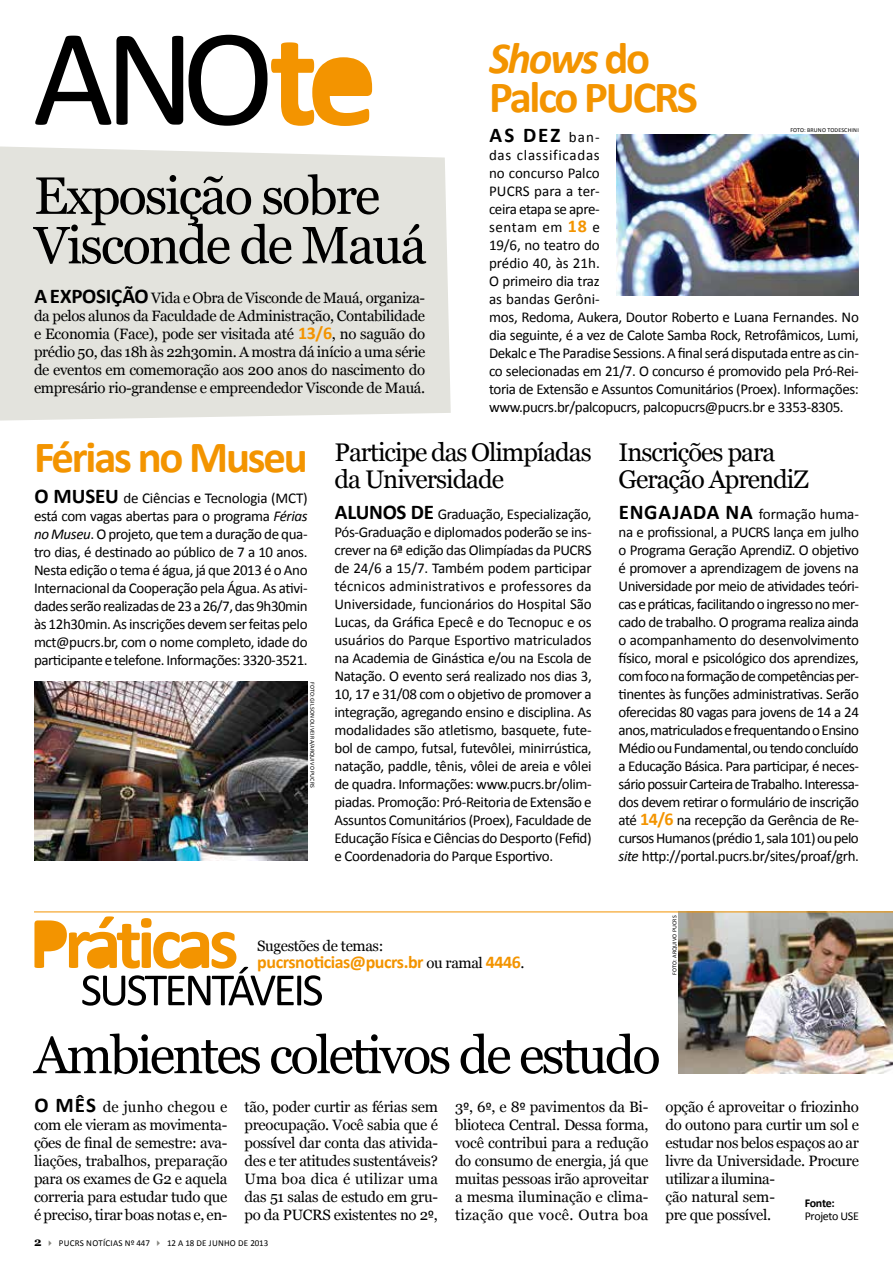
<style>
.page{position:relative;width:893px;height:1263px;background:#fff}
.page>*{position:absolute;margin:0;border:0;box-sizing:border-box;transform-origin:0 0}
.t1{font:52.5px/49.5px "Georgia";letter-spacing:-.04em;color:#000}
.t2{font:700 44.7px/38.4px "Calibri";letter-spacing:-.05em;color:#f39400}
.t3{font:25.5px/27px "Georgia";letter-spacing:-.04em;color:#000}
.t4{font:700 21px "Calibri";color:#000}
.t5{font:700 18px "Calibri";letter-spacing:-.025em;color:#f39400}
.t6{font:15px/18px "Calibri";letter-spacing:-.025em;color:#000;text-align:justify}
.t7{font:15px/18px "Georgia";letter-spacing:-.02em;color:#000;text-align:justify}
.t8{font:12px "Calibri";letter-spacing:-.025em;color:#000}
.t9{font:700 12px "Calibri";color:#000}
.t10{font:9px "Calibri";letter-spacing:.03em;color:#000}
.t11{font:6px "Calibri";letter-spacing:.03em;color:#000}
.s1{font-family:"Calibri";font-weight:700;font-size:21px}
.s2{font-family:"Calibri";font-weight:700;font-size:18px;color:#f39400}
.s3{font-style:italic}
.s4{font-weight:400;font-size:15px}
.s5{font-weight:700;font-size:18px;color:#f39400}
.s6{font-weight:700;font-size:21px}
.s7{font-family:"Georgia";font-weight:400;font-size:15px;color:#000}
.s8{font-family:"Calibri"}
.s9{font-family:"Georgia";font-weight:700;font-size:12px}
.s10{color:#878781}
</style>
<div class="page">
<img style="left:679px;top:912px;width:214px;height:161px">
<div style="left:0;top:146px;width:451px;height:275px;background:#e3e3dd"></div>
<svg style="left:35px;top:35px;width:337px;height:91px"></svg>
<svg style="left:34px;top:916px;width:288px;height:90px"></svg>
<hr style="left:34px;top:911px;width:859px;height:1px;background:#f39400">
<img style="left:617px;top:135px;width:242px;height:161px">
<img style="left:34px;top:682px;width:274px;height:179px">
<h1 class="t1" style="left:34px;top:172px;width:394px">Exposição sobre<br>Visconde de Mauá</h1>
<p class="t7" style="left:34px;top:289px;width:393px"><span class="s1">A exposição</span> Vida e Obra de Visconde de Mauá, organiza&shy;da pelos alunos da Faculdade de Administração, Contabilidade e Economia (Face), pode ser visitada até <span class="s2">13/6</span>, no saguão do prédio 50, das 18h às 22h30min. A mostra dá início a uma série de eventos em comemoração aos 200 anos do nascimento do empresário rio-grandense e empreendedor Visconde de Mauá.</p>
<h2 class="t2" style="left:489px;top:39px;width:210px"><span class="s3">Shows</span> do<br>Palco PUCRS</h2>
<h3 class="t4" style="left:489px;top:122px;width:112px">As dez <span class="s4">ban-</span></h3>
<p class="t6" style="left:489px;top:147px;width:371px;text-align:left">das classificadas<br>no concurso Palco<br>PUCRS para a ter-<br>ceira etapa se apre-<br>sentam em <span class="s5">18</span> e<br>19/6, no teatro do<br>prédio 40, às 21h.<br>O primeiro dia traz<br>as bandas Gerôni-<br>mos, Redoma, Aukera, Doutor Roberto e Luana Fernandes. No dia seguinte, é a vez de Calote Samba Rock, Retrofâmicos, Lumi, Dekalc e The Paradise Sessions. A final será disputada entre as cin&shy;co selecionadas em 21/7. O concurso é promovido pela Pró-Rei&shy;toria de Extensão e Assuntos Comunitários (Proex). I nformações: www.pucrs.br/palcopucrs, palcopucrs@pucrs.br e 3353-8305.</p>
<p class="t11" style="left:790px;top:126px;width:5px">Foto</p>
<p class="t11" style="left:804px;top:126px;width:12px">: Bruno</p>
<p class="t11" style="left:827px;top:126px;width:8px">Tode</p>
<p class="t11" style="left:841px;top:126px;width:14px">schini</p>
<h2 class="t2" style="left:34px;top:438px;width:275px">Férias no Museu</h2>
<p class="t6" style="left:34px;top:489px;width:275px"><span class="s6">O Museu</span> de Ciências e Tecnologia (MCT) está com vagas abertas para o programa <span class="s3">Férias no Museu</span>. O projeto, que tem a duração de qua&shy;tro dias, é destinado ao público de 7 a 10 anos.<br>Nesta edição o tema é água, já que 2013 é o Ano I nternacional da Cooperação pela Água. As ativi&shy;dades serão realizadas de 23 a 26/7, das 9h30min às 12h30min. As inscrições devem ser feitas pelo mct@pucrs.br, com o nome completo, idade do participante e telefone. I nformações: 3320-3521.</p>
<p class="t11" style="left:316px;top:682px;width:108px;rotate:90deg">Foto: Gilson Oliveira/Arqu ivo PUCRS</p>
<h3 class="t3" style="left:334px;top:439px;width:259px">Participe das Olimpíadas da Universidade</h3>
<p class="t6" style="left:334px;top:505px;width:259px"><span class="s6">Alunos de</span> Graduação, Especialização, Pós-Graduação e diplomados poderão se ins&shy;crever na 6ª edição das Olimpíadas da PUCRS de 24/6 a 15/7. Também podem participar técnicos administrativos e professores da Universidade, funcionários do Hospital São Lucas, da Gráfica Epecê e do Tecnopuc e os usuários do Parque Esportivo matriculados na Academia de Ginástica e/ou na Escola de Natação. O evento será realizado nos dias 3, 10, 17 e 31/08 com o objetivo de promover a integração, agregando ensino e disciplina. As modalidades são atletismo, basquete, fute&shy;bol de campo, futsal, futevôlei, minirrústica, natação, paddle, tênis, vôlei de areia e vôlei de quadra. I nformações: www.pucrs.br/olim&shy;piadas. Promoção: Pró-Reitoria de Extensão e Assuntos Comunitários (Proex), Faculdade de Educação Física e Ciências do Desporto (Fefid) e Coordenadoria do Parque Esportivo.</p>
<p class="t7" style="left:257px;top:937px;width:128px">Sugestões de temas:</p>
<p class="t5" style="left:257px;top:950px;width:269px">pucrsnoticias@pucrs.br <span class="s7">ou ramal</span> 4446<span class="s7">.</span></p>
<h3 class="t3" style="left:619px;top:439px;width:192px">Inscrições para<br>Geração AprendiZ</h3>
<h3 class="t4" style="left:619px;top:498px;width:14px">Enga</h3>
<p class="t6" style="left:619px;top:505px;width:242px;text-indent:54px"><span class="s6">jada na</span> formação huma&shy;na e profissional, a PUCRS lança em julho o Programa Geração AprendiZ. O objetivo é promover a aprendizagem de jovens na Universidade por meio de atividades teóri&shy;cas e práticas, facilitando o ingresso no mer&shy;cado de trabalho. O programa realiza ainda o acompanhamento do desenvolvimento físico, moral e psicológico dos aprendizes, com foco na formação de competências per&shy;tinentes às funções administrativas. Serão oferecidas 80 vagas para jovens de 14 a 24 anos, matriculados e frequentando o Ensino Médio ou Fundamental, ou tendo concluído a Educação Básica. Para participar, é neces&shy;sário possuir Carteira de Trabalho. I nteressa&shy;dos devem retirar o formulário de inscrição até <span class="s5">14/6</span> na recepção da Gerência de Re&shy;cursos Humanos (prédio 1, sala 101) ou pelo <span class="s3">site</span> http://portal.pucrs.br/sites/proaf/grh.</p>
<p class="t11" style="left:671px;top:975px;width:60px;rotate:-90deg">Foto: Arquivo PUCRS</p>
<h1 class="t1" style="left:34px;top:1031px;width:628px">Ambientes coletivos de estudo</h1>
<p class="t7" style="left:34px;top:1098px;width:195px"><span class="s1">O mês</span> de junho chegou e com ele vieram as movimenta&shy;ções de final de semestre: ava&shy;liações, trabalhos, preparação para os exames de G2 e aquela correria para estudar tudo que é preciso, tirar boas notas e, en-</p>
<p class="t7" style="left:244px;top:1098px;width:195px">tão, poder curtir as férias sem preocupação. Você sabia que é possível dar conta das ativida&shy;des e ter atitudes sustentáveis?<br>Uma boa dica é utilizar uma das 51 salas de estudo em gru&shy;po da PUCRS existentes no 2<span class="s8">º</span>,</p>
<p class="t7" style="left:455px;top:1098px;width:195px">3<span class="s8">º</span>, 6<span class="s8">º</span>, e 8<span class="s8">º</span> pavimentos da Bi&shy;blioteca Central. Dessa forma, você contribui para a redução do consumo de energia, já que muitas pessoas irão aproveitar a mesma iluminação e clima&shy;tização que você. Outra boa</p>
<p class="t7" style="left:665px;top:1098px;width:195px;text-align:left">opção é aproveitar o friozinho do outono para curtir um sol e estudar nos belos espaços ao ar livre da Universidade. Procure utilizar a ilumina-<br>ção natural sem-<br>pre que possível.</p>
<p class="t9" style="left:805px;top:1195px;width:32px">Fonte:</p>
<p class="t8" style="left:805px;top:1209px;width:56px">Projeto USE</p>
<p class="t10" style="left:34px;top:1237px;width:236px"><span class="s9">2</span> <span class="s10">✔</span> PUCRS notícias Nº 447 <span class="s10">✔</span> 12 a 18 de jun ho de 2013</p>
</div>
